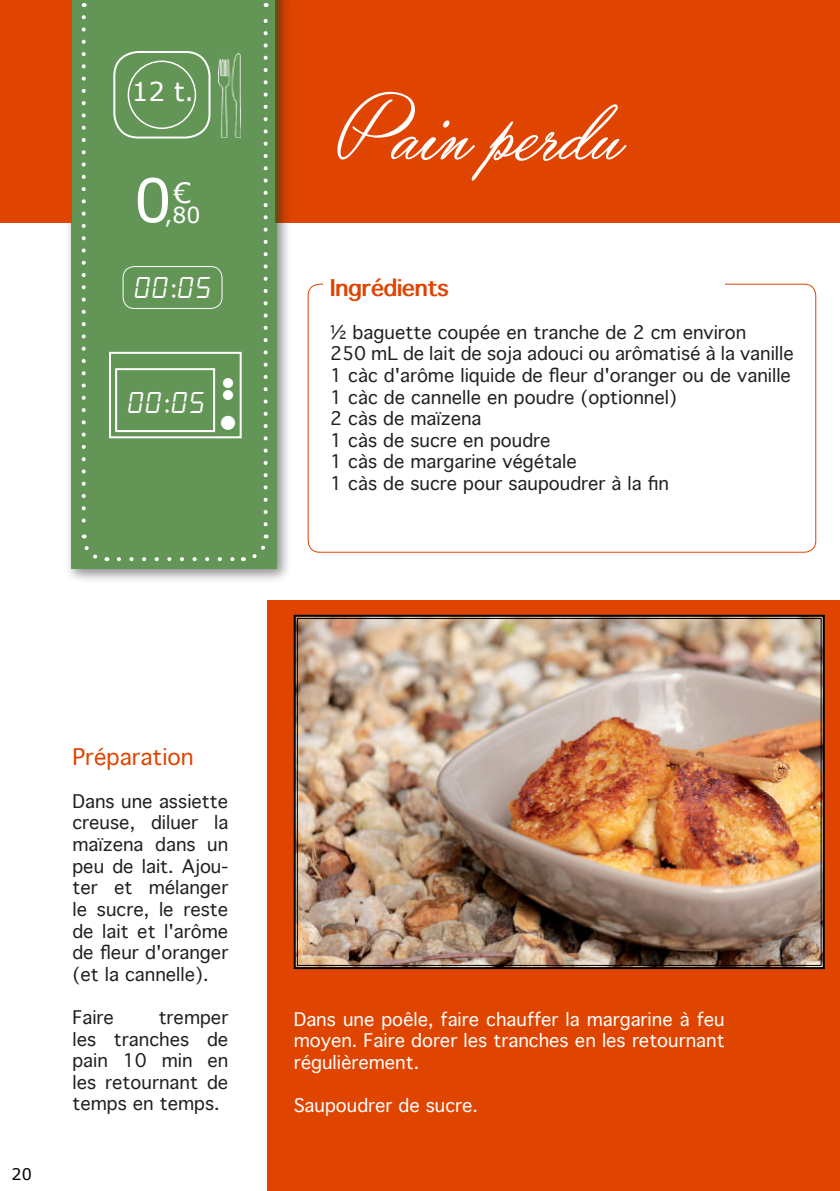
<style>
.page{position:relative;width:840px;height:1191px;background:#fff}
.page>*{position:absolute;margin:0;border:0;box-sizing:border-box;transform-origin:0 0}
.t1{font:100px "Yaquote Script Personal Use";color:#fff}
.t2{font:60px "Verdana";color:#fff}
.t3{font:30px "alarmclock";color:#fff}
.t4{font:28px "Verdana";color:#fff}
.t5{font:26px "Verdana";color:#fff}
.t6{font:22px "Thonburi";color:#df4400}
.t7{font:700 22px "Thonburi";color:#df4400}
.t8{font:22px "Verdana";color:#fff}
.t9{font:18px/21.6px "Thonburi";color:#231f20;text-align:justify}
.t10{font:18px/21.6px "Thonburi";color:#fff;text-align:justify}
.t11{font:16px "Verdana";color:#000}
.t12{font:14px "Webdings";color:#fff}
</style>
<div class="page">
<div style="left:267px;top:600px;width:572px;height:591px;background:#df4400"></div>
<div style="left:275px;top:0;width:564px;height:222px;background:#df4400"></div>
<div style="left:64px;top:0;width:228px;height:584px;background:#231f20;opacity:.75"></div>
<div style="left:71px;top:0;width:206px;height:569px;background:#639557"></div>
<svg style="left:119px;top:557px;width:116px;height:4px"></svg>
<svg style="left:81px;top:3px;width:6px;height:4px"></svg>
<svg style="left:81px;top:17px;width:26px;height:545px"></svg>
<svg style="left:243px;top:534px;width:26px;height:27px"></svg>
<svg style="left:263px;top:3px;width:4px;height:521px"></svg>
<div style="left:122px;top:266px;width:100px;height:43px;border:1px solid #fff;border-radius:11px"></div>
<img style="left:219px;top:53px;width:22px;height:85px">
<div style="left:128px;top:61px;width:68px;height:68px;border:2px solid #fff;border-radius:50%"></div>
<div style="left:113px;top:51px;width:97px;height:87px;border:2px solid #fff;border-radius:24px"></div>
<div style="left:109px;top:352px;width:132px;height:86px;border:2px solid #fff"></div>
<div style="left:115px;top:368px;width:100px;height:64px;border:2px solid #fff"></div>
<img style="left:293px;top:614px;width:532px;height:356px">
<div style="left:0;top:0;width:71px;height:222px;background:#df4400"></div>
<h3 class="t5" style="left:132px;top:75px;width:63px">12 t.</h3>
<h2 class="t2" style="left:134px;top:162px;width:40px">0</h2>
<h3 class="t4" style="left:173px;top:174px;width:19px">€</h3>
<p class="t8" style="left:164px;top:201px;width:37px">,80</p>
<h3 class="t3" style="left:135px;top:272px;width:80px">00:05</h3>
<h3 class="t3" style="left:128px;top:388px;width:80px">00:05</h3>
<p class="t12" style="left:221px;top:416px;width:15px">■</p>
<h1 class="t1" style="left:337px;top:78px;width:288px">Pain perdu</h1>
<p class="t7" style="left:330px;top:275px;width:120px">Ingrédients</p>
<p class="t9" style="left:330px;top:322px;width:465px;text-align:left">½ baguette coupée en tranche de 2 cm environ<br>250 mL de lait de soja adouci ou arômatisé à la vanille 1 càc d'arôme liquide de fleur d'oranger ou de vanille 1 càc de cannelle en poudre (optionnel)<br>2 càs de maïzena<br>1 càs de sucre en poudre<br>1 càs de margarine végétale<br>1 càs de sucre pour saupoudrer à la fin</p>
<p class="t11" style="left:12px;top:1163px;width:22px">20</p>
<p class="t6" style="left:72px;top:744px;width:123px">Préparation</p>
<p class="t9" style="left:72px;top:791px;width:157px">Dans une assiette creuse, diluer la maïzena dans un peu de lait. Ajou&shy;ter et mélanger le sucre, le reste de lait et l'arôme de fleur d'oranger (et la cannelle).</p>
<p class="t9" style="left:72px;top:1007px;width:43px">Faire</p>
<p class="t9" style="left:72px;top:1007px;width:157px;text-indent:86px">tremper les tranches de pain 10 min en les retournant de temps en temps.</p>
<p class="t10" style="left:293px;top:1008px;width:432px">Dans une poêle, faire chauffer la margarine à feu moyen. Faire dorer les tranches en les retournant régulièrement.</p>
<p class="t10" style="left:293px;top:1095px;width:186px">Saupoudrer de sucre.</p>
</div>
